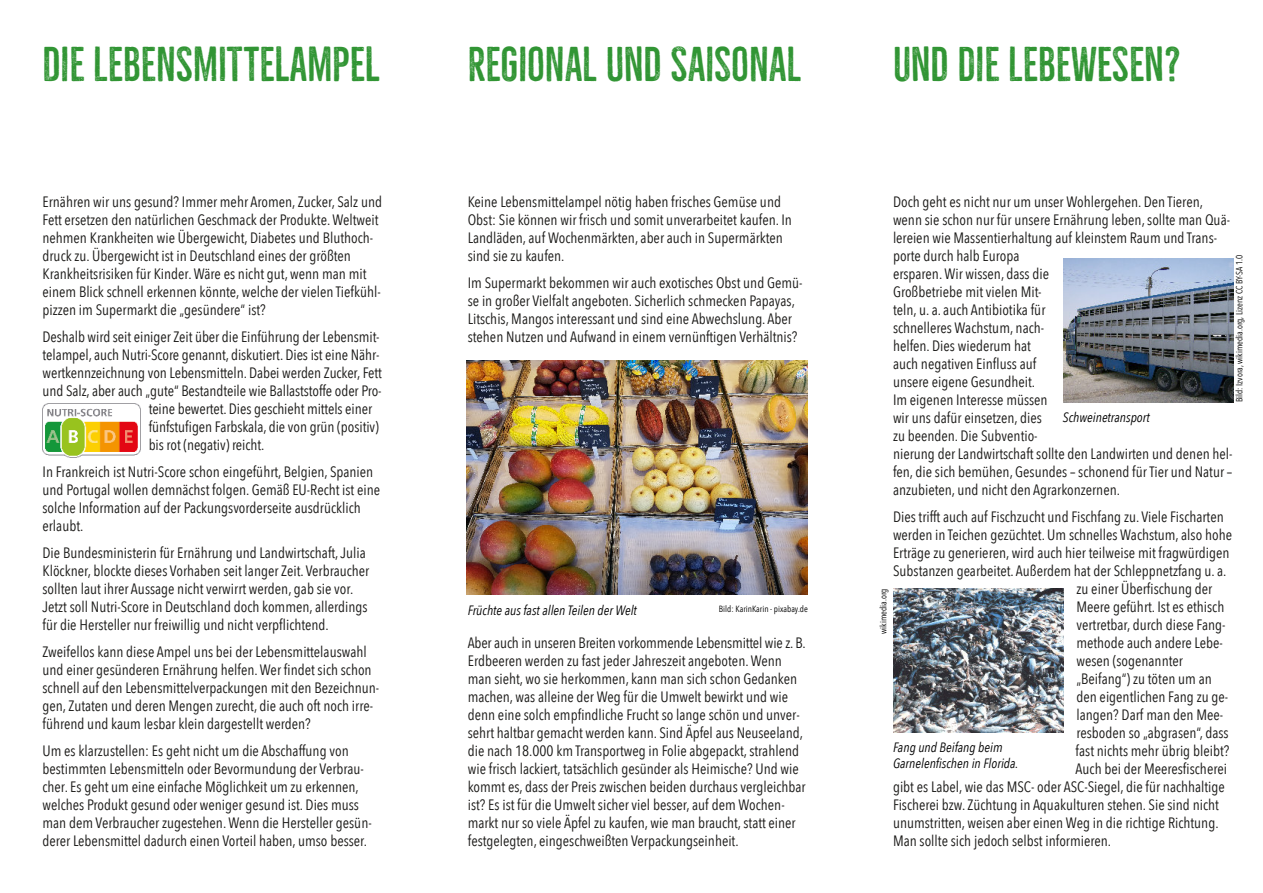
<style>
.page{position:relative;width:1263px;height:893px;background:#fff}
.page>*{position:absolute;margin:0;border:0;box-sizing:border-box;transform-origin:0 0}
.t1{font:45px "Bellfort Press";color:#319534}
.t2{font:15px/18px "Avenir Next Condensed";color:#181715}
.t3{font:italic 13.5px/16.5px "Avenir Next Condensed";color:#000}
.t4{font:9px "Avenir Next Condensed";color:#000}
</style>
<div class="page">
<img style="left:1063px;top:258px;width:170px;height:144px">
<img style="left:893px;top:589px;width:171px;height:144px">
<img style="left:43px;top:403px;width:97px;height:55px">
<img style="left:467px;top:360px;width:341px;height:234px">
<h1 class="t1" style="left:43px;top:39px;width:339px">DIE LEBENSMITTELAMPEL</h1>
<h1 class="t1" style="left:468px;top:39px;width:335px">REGIONAL UND SAISONAL</h1>
<p class="t2" style="left:43px;top:193px;width:341px">Ernähren wir uns gesund? Immer mehr Aromen, Zucker, Salz und Fett ersetzen den natürlichen Geschmack der Produkte. Weltweit nehmen Krankheiten wie Übergewicht, Diabetes und Bluthoch&shy;druck zu. Übergewicht ist in Deutschland eines der größten Krankheitsrisiken für Kinder. Wäre es nicht gut, wenn man mit einem Blick schnell erkennen könnte, welche der vielen Tiefkühl&shy;pizzen im Supermarkt die „gesündere“ ist?</p>
<p class="t2" style="left:43px;top:328px;width:339px">Deshalb wird seit einiger Zeit über die Einführung der Lebensmit-</p>
<p class="t2" style="left:43px;top:346px;width:338px">telampel, auch Nutri-Score genannt, diskutiert. Dies ist eine Nähr-</p>
<p class="t2" style="left:43px;top:364px;width:341px">wertkennzeichnung von Lebensmitteln. Dabei werden Zucker, Fett</p>
<p class="t2" style="left:43px;top:382px;width:341px">und Salz, aber auch „gute“ Bestandteile wie Ballaststoffe oder Pro-</p>
<p class="t2" style="left:149px;top:400px;width:225px">teine bewertet. Dies geschieht mittels einer</p>
<p class="t2" style="left:149px;top:418px;width:232px">fünfstufigen Farbskala, die von grün (positiv)</p>
<p class="t2" style="left:149px;top:436px;width:117px">bis rot (negativ) reicht.</p>
<p class="t2" style="left:43px;top:463px;width:339px">In Frankreich ist Nutri-Score schon eingeführt, Belgien, Spanien und Portugal wollen demnächst folgen. Gemäß EU-Recht ist eine solche Information auf der Packungsvorderseite ausdrücklich erlaubt.</p>
<p class="t2" style="left:43px;top:544px;width:328px">Die Bundesministerin für Ernährung und Landwirtschaft, Julia Klöckner, blockte dieses Vorhaben seit langer Zeit. Verbraucher sollten laut ihrer Aussage nicht verwirrt werden, gab sie vor.<br>Jetzt soll Nutri-Score in Deutschland doch kommen, allerdings für die Hersteller nur freiwillig und nicht verpflichtend.</p>
<p class="t2" style="left:43px;top:643px;width:338px">Zweifellos kann diese Ampel uns bei der Lebensmittelauswahl und einer gesünderen Ernährung helfen. Wer findet sich schon schnell auf den Lebensmittelverpackungen mit den Bezeichnun&shy;gen, Zutaten und deren Mengen zurecht, die auch oft noch irre&shy;führend und kaum lesbar klein dargestellt werden?</p>
<p class="t2" style="left:43px;top:742px;width:331px">Um es klarzustellen: Es geht nicht um die Abschaffung von bestimmten Lebensmitteln oder Bevormundung der Verbrau&shy;cher. Es geht um eine einfache Möglichkeit um zu erkennen, welches Produkt gesund oder weniger gesund ist. Dies muss man dem Verbraucher zugestehen. Wenn die Hersteller gesün&shy;derer Lebensmittel dadurch einen Vorteil haben, umso besser.</p>
<p class="t2" style="left:468px;top:193px;width:326px">Keine Lebensmittelampel nötig haben frisches Gemüse und Obst: Sie können wir frisch und somit unverarbeitet kaufen. In Landläden, auf Wochenmärkten, aber auch in Supermärkten sind sie zu kaufen.</p>
<p class="t2" style="left:468px;top:274px;width:336px">Im Supermarkt bekommen wir auch exotisches Obst und Gemü&shy;se in großer Vielfalt angeboten. Sicherlich schmecken Papayas, Litschis, Mangos interessant und sind eine Abwechslung. Aber stehen Nutzen und Aufwand in einem vernünftigen Verhältnis?</p>
<p class="t3" style="left:468px;top:602px;width:171px">Früchte aus fast allen Teilen der Welt</p>
<p class="t4" style="left:719px;top:603px;width:91px">Bild: KarinKarin - pixabay.de</p>
<p class="t2" style="left:468px;top:634px;width:340px">Aber auch in unseren Breiten vorkommende Lebensmittel wie z. B.<br>Erdbeeren werden zu fast jeder Jahreszeit angeboten. Wenn man sieht, wo sie herkommen, kann man sich schon Gedanken machen, was alleine der Weg für die Umwelt bewirkt und wie denn eine solch empfindliche Frucht so lange schön und unver&shy;sehrt haltbar gemacht werden kann. Sind Äpfel aus Neuseeland, die nach 18.000 km Transportweg in Folie abgepackt, strahlend wie frisch lackiert, tatsächlich gesünder als Heimische? Und wie kommt es, dass der Preis zwischen beiden durchaus vergleichbar ist? Es ist für die Umwelt sicher viel besser, auf dem Wochen&shy;markt nur so viele Äpfel zu kaufen, wie man braucht, statt einer festgelegten, eingeschweißten Verpackungseinheit.</p>
<h1 class="t1" style="left:893px;top:39px;width:289px">UND DIE LEBEWESEN?</h1>
<p class="t2" style="left:893px;top:193px;width:341px">Doch geht es nicht nur um unser Wohlergehen. Den Tieren, wenn sie schon nur für unsere Ernährung leben, sollte man Quä&shy;lereien wie Massentierhaltung auf kleinstem Raum und Trans&shy;porte durch halb Europa<br>ersparen. Wir wissen, dass die<br>Großbetriebe mit vielen Mit-<br>teln, u. a. auch Antibiotika für<br>schnelleres Wachstum, nach-<br>helfen. Dies wiederum hat<br>auch negativen Einfluss auf<br>unsere eigene Gesundheit.<br>Im eigenen Interesse müssen<br>wir uns dafür einsetzen, dies<br>zu beenden. Die Subventio-<br>nierung der Landwirtschaft sollte den Landwirten und denen hel&shy;fen, die sich bemühen, Gesundes – schonend für Tier und Natur – anzubieten, und nicht den Agrarkonzernen.</p>
<p class="t2" style="left:893px;top:508px;width:332px">Dies trifft auch auf Fischzucht und Fischfang zu. Viele Fischarten</p>
<p class="t2" style="left:893px;top:526px;width:340px">werden in Teichen gezüchtet. Um schnelles Wachstum, also hohe</p>
<p class="t2" style="left:893px;top:544px;width:338px">Erträge zu generieren, wird auch hier teilweise mit fragwürdigen</p>
<p class="t2" style="left:893px;top:562px;width:335px">Substanzen gearbeitet. Außerdem hat der Schleppnetzfang u. a.</p>
<p class="t2" style="left:1076px;top:580px;width:137px">zu einer Überfischung der</p>
<p class="t2" style="left:1076px;top:598px;width:149px">Meere geführt. Ist es ethisch</p>
<p class="t2" style="left:1076px;top:616px;width:151px">vertretbar, durch diese Fang-</p>
<p class="t2" style="left:1076px;top:634px;width:148px">methode auch andere Lebe-</p>
<p class="t2" style="left:1076px;top:652px;width:108px">wesen (sogenannter</p>
<p class="t2" style="left:1076px;top:670px;width:137px">„Beifang“) zu töten um an</p>
<p class="t2" style="left:1076px;top:688px;width:153px">den eigentlichen Fang zu ge-</p>
<p class="t2" style="left:1076px;top:706px;width:148px">langen? Darf man den Mee-</p>
<p class="t2" style="left:1076px;top:724px;width:154px">resboden so „abgrasen“, dass</p>
<p class="t2" style="left:1075px;top:742px;width:155px">fast nichts mehr übrig bleibt?</p>
<p class="t2" style="left:1075px;top:760px;width:153px">Auch bei der Meeresfischerei</p>
<p class="t2" style="left:893px;top:778px;width:333px">gibt es Label, wie das MSC- oder ASC-Siegel, die für nachhaltige</p>
<p class="t2" style="left:893px;top:796px;width:327px">Fischerei bzw. Züchtung in Aquakulturen stehen. Sie sind nicht</p>
<p class="t2" style="left:893px;top:814px;width:327px">unumstritten, weisen aber einen Weg in die richtige Richtung.</p>
<p class="t2" style="left:893px;top:832px;width:220px">Man sollte sich jedoch selbst informieren.</p>
<p class="t4" style="left:1233px;top:402px;width:149px;rotate:-90deg">Bild: Izvora, wikimedia.org, Lizenz CC BY-SA 1.0</p>
<p class="t3" style="left:1063px;top:409px;width:88px">Schweinetransport</p>
<p class="t4" style="left:877px;top:634px;width:47px;rotate:-90deg">wikimedia.org</p>
<p class="t3" style="left:893px;top:739px;width:127px">Fang und Beifang beim<br>Garnelenfischen in Florida.</p>
</div>
